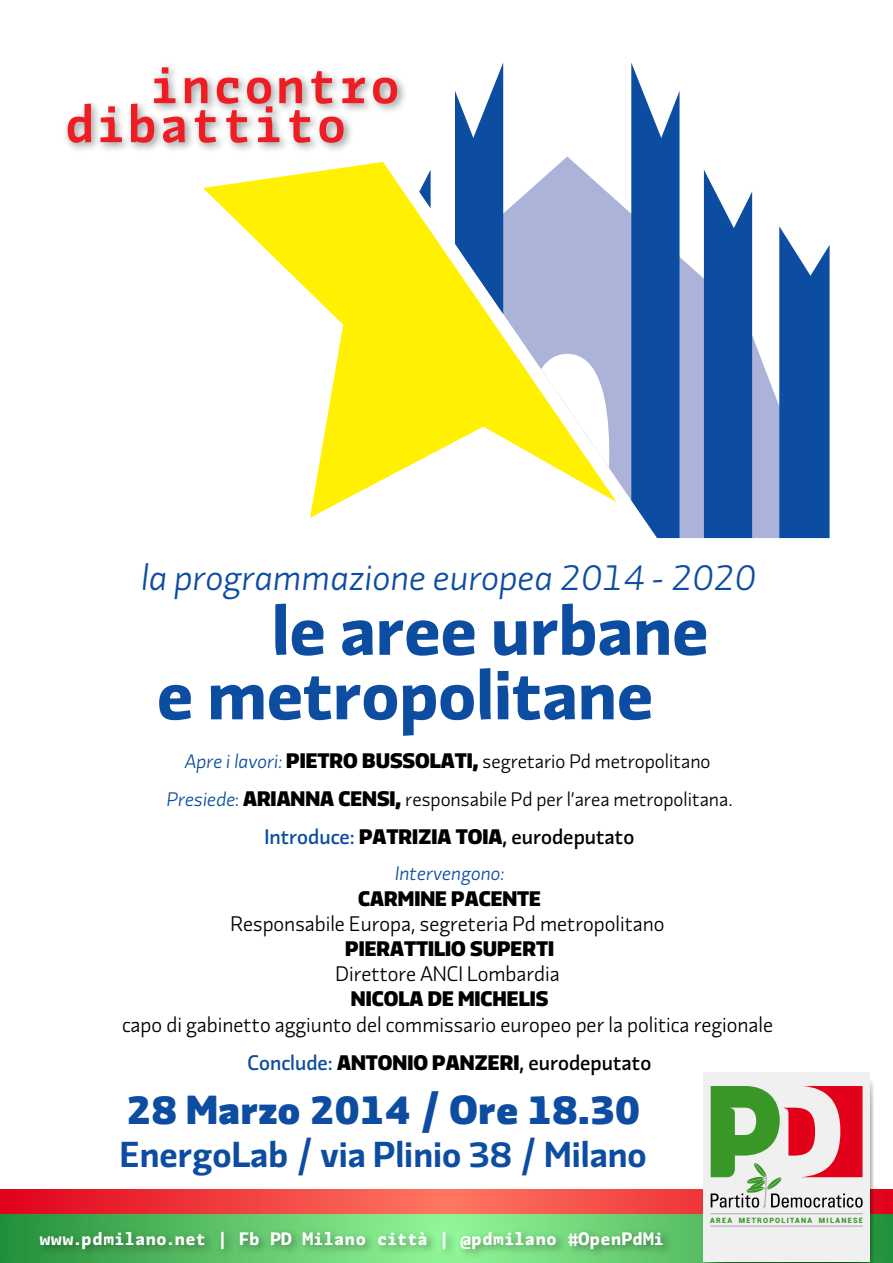
<style>
.page{position:relative;width:893px;height:1263px;background:#fff}
.page>*{position:absolute;margin:0;border:0;box-sizing:border-box;transform-origin:0 0}
.t1{font:70.5px "Mix 02 roman 600 wt";color:#0d4da1}
.t2{font:52.5px "Mix 02 mono 400 wt";color:#ee1d23}
.t3{font:40.5px "Mix 02 roman 900 wt";letter-spacing:.02em;color:#0d4da1}
.t4{font:36px "Mix 02 Italic 1 wt";color:#0d4da1}
.t5{font:36px "Mix 02 roman 500 wt";color:#0d4da1}
.t6{font:21px "Mix 02 roman 1 wt";color:#000}
.t7{font:21px "Mix 02 roman 900 wt";color:#000}
.t8{font:21px "Mix 02 roman 250 wt";color:#000}
.t9{font:19.5px "Mix 02 roman 1 wt";color:#000}
.t10{font:19.5px "Mix 02 Italic 1 wt";color:#0d4da1}
.Luogo{font:18px "Mix 02 mono 600 wt";letter-spacing:-.005em;color:#fff}
.t11{font:900 7.35px "Roboto";letter-spacing:.17em;color:#399728}
.s1{font-family:"Mix 02 Italic 1 wt";color:#0d4da1}
.s2{font-family:"Mix 02 roman 900 wt";font-size:21px}
.s3{color:#0d4da1}
.s4{font-family:"Mix 02 roman 900 wt"}
.s5{font-family:"Mix 02 roman 250 wt";color:#0d4da1}
.s6{font-family:"Mix 02 roman 250 wt"}
</style>
<div class="page">
<svg style="left:0;top:1214px;width:893px;height:49px;background:#5ac268"></svg>
<svg style="left:0;top:1190px;width:893px;height:24px;background:#f14342"></svg>
<svg style="left:708px;top:1080px;width:166px;height:183px"></svg>
<div style="left:703px;top:1072px;width:166px;height:190px;background:#f0f0f0"></div>
<svg style="left:711px;top:1086px;width:152px;height:122px"></svg>
<hr style="left:710px;top:1213px;width:153px;height:1px;background:#adaeb0">
<hr style="left:710px;top:1225px;width:153px;height:2px;background:#adaeb0">
<div style="left:35px;top:1227px;width:639px;height:33px;background:#231f20;opacity:.48"></div>
<svg style="left:203px;top:162px;width:252px;height:356px"></svg>
<svg style="left:679px;top:156px;width:100px;height:382px;fill:#acb3d9"></svg>
<svg style="left:419px;top:170px;width:12px;height:38px"></svg>
<svg style="left:779px;top:226px;width:51px;height:312px;background:#265faa"></svg>
<svg style="left:704px;top:170px;width:48px;height:368px;background:#225ca9"></svg>
<svg style="left:455px;top:62px;width:224px;height:476px"></svg>
<div style="left:63px;top:62px;width:345px;height:92px;background:#231f20;opacity:.48"></div>
<p class="t2" style="left:149px;top:45px;width:253px">incontro</p>
<p class="t2" style="left:64px;top:84px;width:285px">dibattito</p>
<p class="t4" style="left:140px;top:550px;width:616px">la programmazione europea 2014 - 2020</p>
<p class="t1" style="left:272px;top:576px;width:438px">le aree urbane</p>
<p class="t1" style="left:157px;top:641px;width:498px">e metropolitane</p>
<p class="t9" style="left:185px;top:746px;width:527px"><span class="s1">Apre i lavori:</span> <span class="s2">PIETRO BUSSOLATI,</span> segretario Pd metropolitano</p>
<p class="t9" style="left:166px;top:784px;width:568px"><span class="s1">Presiede</span><span class="s3">:</span> <span class="s2">ARIANNA CENSI,</span> responsabile Pd per l’area metropolitana.</p>
<p class="t8" style="left:264px;top:821px;width:371px"><span class="s3">Introduce:</span> <span class="s4">PATRIZIA TOIA</span>, eurodeputato</p>
<p class="t10" style="left:394px;top:858px;width:111px">Intervengono:</p>
<p class="t7" style="left:358px;top:882px;width:184px">CARMINE PACENTE</p>
<p class="t6" style="left:230px;top:907px;width:436px">Responsabile Europa, segreteria Pd metropolitano</p>
<p class="t7" style="left:345px;top:933px;width:210px">PIERATTILIO SUPERTI</p>
<p class="t6" style="left:335px;top:957px;width:226px">Direttore ANCI Lombardia</p>
<p class="t7" style="left:351px;top:983px;width:199px">NICOLA DE MICHELIS</p>
<p class="t6" style="left:122px;top:1008px;width:652px">capo di gabinetto aggiunto del commissario europeo per la politica regionale</p>
<p class="t7" style="left:247px;top:1046px;width:405px"><span class="s5">Conclude:</span> ANTONIO PANZERI<span class="s6">, eurodeputato</span></p>
<p class="t3" style="left:127px;top:1080px;width:514px">28 Marzo 2014 / Ore 18.30</p>
<p class="t5" style="left:120px;top:1127px;width:528px">EnergoLab / via Plinio 38 / Milano</p>
<p class="Luogo" style="left:40px;top:1225px;width:626px">www.pdmilano.net | Fb PD Milano città | @pdmilano #OpenPdMi</p>
<p class="t11" style="left:710px;top:1215px;width:154px">AREA METROPOLITANA MILANESE</p>
</div>
